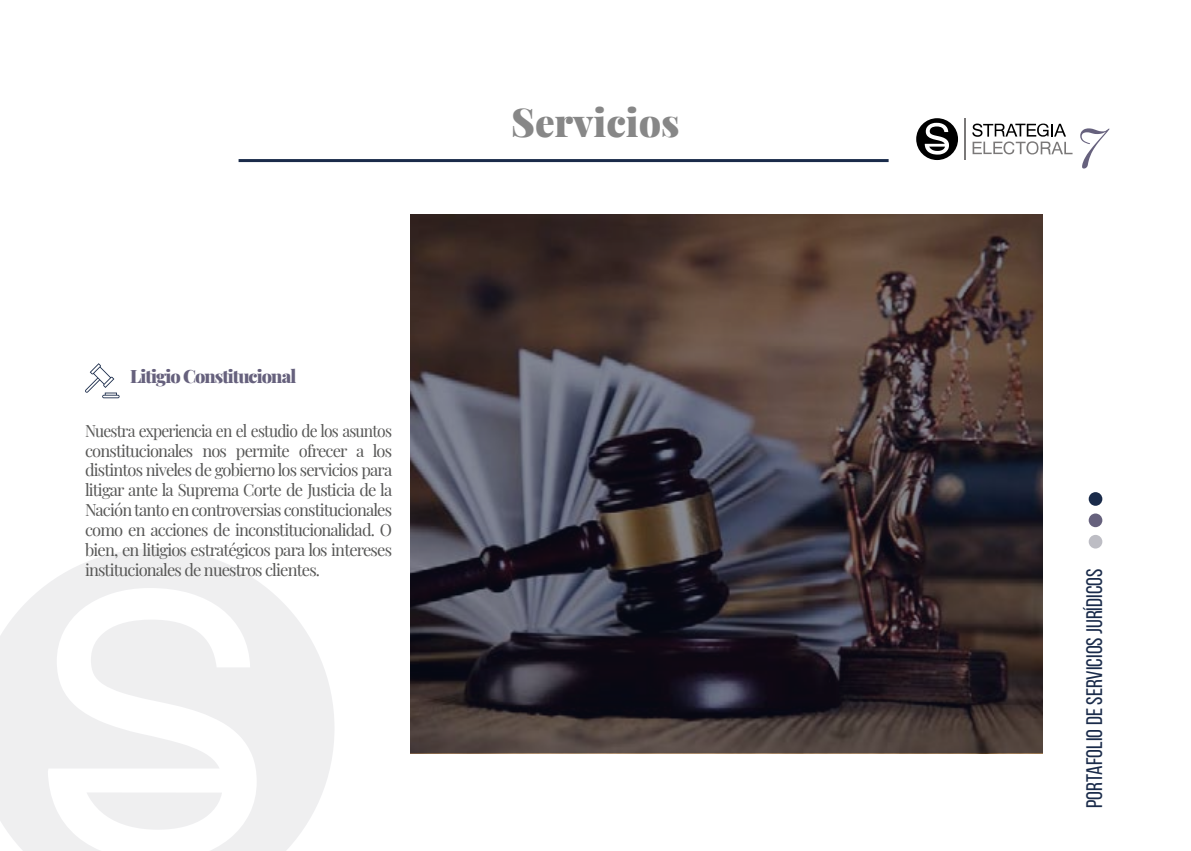
<style>
.page{position:relative;width:1191px;height:851px;background:#fff}
.page>*{position:absolute;margin:0;border:0;box-sizing:border-box;transform-origin:0 0}
.t1{font:italic 60px "Playfair Display";color:#66617d}
.t2{font:900 39px "Playfair Display";color:#878787}
.t3{font:22.5px "Bebas Neue";color:#1a2b4a}
.t4{font:900 18px "Playfair Display";letter-spacing:-.05em;color:#66617d}
.t5{font:16.5px/19.8px "Playfair Display";letter-spacing:-.05em;color:#575756;text-align:justify;scale:.95 1}
</style>
<div class="page">
<svg style="left:0;top:549px;width:334px;height:301px;fill:#efeff0"></svg>
<hr style="left:238px;top:159px;width:650px;height:3px;background:#1a2b4a">
<div style="left:1088px;top:492px;width:14px;height:13px;background:#1a2b4a;border-radius:50%"></div>
<div style="left:1088px;top:513px;width:14px;height:14px;background:#66617d;border-radius:50%"></div>
<div style="left:1088px;top:535px;width:14px;height:13px;background:#bdbdc4;border-radius:50%"></div>
<hr style="left:964px;top:118px;width:2px;height:42px;background:#7a7878">
<svg style="left:916px;top:118px;width:42px;height:42px"></svg>
<svg style="left:972px;top:123px;width:100px;height:31px"></svg>
<svg style="left:85px;top:363px;width:35px;height:35px"></svg>
<svg style="left:410px;top:215px;width:632px;height:538px;background:#42383b"></svg>
<p class="t4" style="left:130px;top:361px;width:167px">Litigio Constitucional</p>
<p class="t5" style="left:85px;top:419px;width:325px">Nuestra experiencia en el estudio de los asuntos constitucionales nos permite ofrecer a los distintos niveles de gobierno los servicios para litigar ante la Suprema Corte de Justicia de la Nación tanto en controversias constitucionales como en acciones de inconstitucionalidad. O bien, en litigios estratégicos para los intereses institucionales de nuestros clientes.</p>
<h2 class="t2" style="left:511px;top:92px;width:170px">Servicios</h2>
<h1 class="t1" style="left:1077px;top:90px;width:31px">7</h1>
<h3 class="t3" style="left:1082px;top:807px;width:241px;rotate:-90deg">Portafolio de Servicios jurídicos</h3>
</div>
